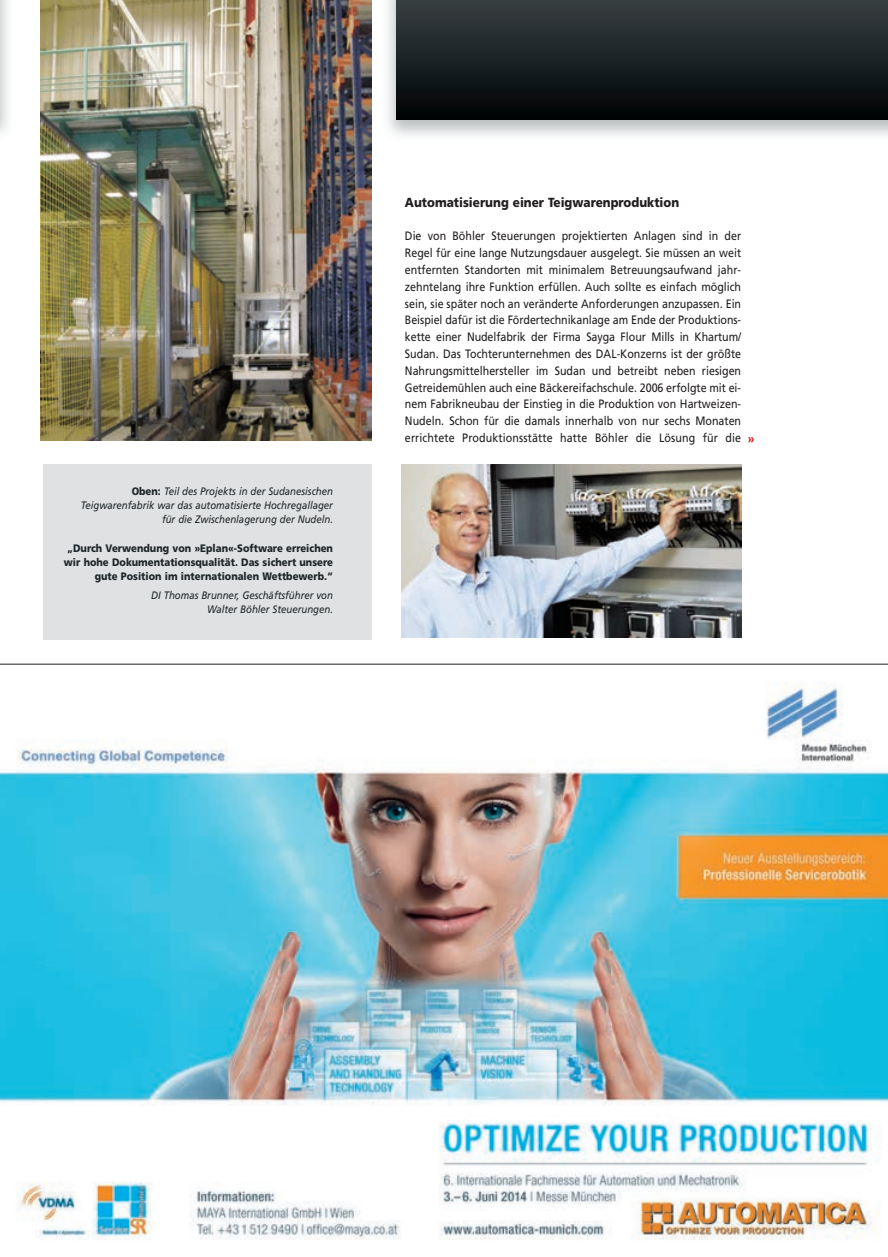
<style>
.page{position:relative;width:888px;height:1257px;background:#fff}
.page>*{position:absolute;margin:0;border:0;box-sizing:border-box;transform-origin:0 0}
.t1{font:900 13.2px "Frutiger";color:#231f20;scale:.89 1}
.t2{font:700 12.3px "Frutiger";color:#de1b22}
.t3{font:12.15px/16.8px "Frutiger";letter-spacing:.01em;color:#231f20;text-align:justify;scale:.88 1}
.t4{font:italic 10.8px/14.2px "Frutiger";color:#1f2629;text-align:right;scale:.89 1}
.t5{font:900 10.8px/14.2px "Frutiger";color:#1f2629;text-align:right;scale:.89 1}
.s1{font-weight:900;font-style:normal}
</style>
<div class="page">
<div style="left:396px;top:0;width:491px;height:120px;background:linear-gradient(to bottom,#374043,#000304)"></div>
<img style="left:0;top:682px;width:887px;height:558px">
<hr style="left:0;top:664px;width:887px;height:1px;background:#231f20">
<img style="left:41px;top:0;width:330px;height:441px">
<div style="left:43px;top:464px;width:328px;height:175px;background:#e0e1e2"></div>
<img style="left:402px;top:464px;width:339px;height:173px">
<p class="t4" style="left:81px;top:484px;width:285px"><span class="s1">Oben:</span> Teil des Projekts in der Sudanesischen<br>Teigwarenfabrik war das automatisierte Hochregallager für die Zwischenlagerung der Nudeln.</p>
<p class="t5" style="left:64px;top:541px;width:304px">„Durch Verwendung von »Eplan«-Software erreichen wir hohe Dokumentationsqualität. Das sichert unsere gute Position im internationalen Wettbewerb.“</p>
<p class="t4" style="left:151px;top:588px;width:206px">DI Thomas Brunner, Geschäftsführer von<br>Walter Böhler Steuerungen.</p>
<p class="t1" style="left:405px;top:197px;width:309px">Automatisierung einer Teigwarenproduktion</p>
<p class="t3" style="left:405px;top:228px;width:383px">Die von Böhler Steuerungen projektierten Anlagen sind in der Regel für eine lange Nutzungsdauer ausgelegt. Sie müssen an weit entfernten Standorten mit minimalem Betreuungsaufwand jahr&shy;zehntelang ihre Funktion erfüllen. Auch sollte es einfach möglich sein, sie später noch an veränderte Anforderungen anzupassen. Ein Beispiel dafür ist die Fördertechnikanlage am Ende der Produktions&shy;kette einer Nudelfabrik der Firma Sayga Flour Mills in Khartum/ Sudan. Das Tochterunternehmen des DAL-Konzerns ist der größte Nahrungsmittelhersteller im Sudan und betreibt neben riesigen Getreidemühlen auch eine Bäckereifachschule. 2006 erfolgte mit ei&shy;nem Fabrikneubau der Einstieg in die Produktion von Hartweizen-Nudeln. Schon für die damals innerhalb von nur sechs Monaten errichtete Produktionsstätte hatte Böhler die Lösung für die</p>
<p class="t2" style="left:747px;top:434px;width:8px">»</p>
</div>
